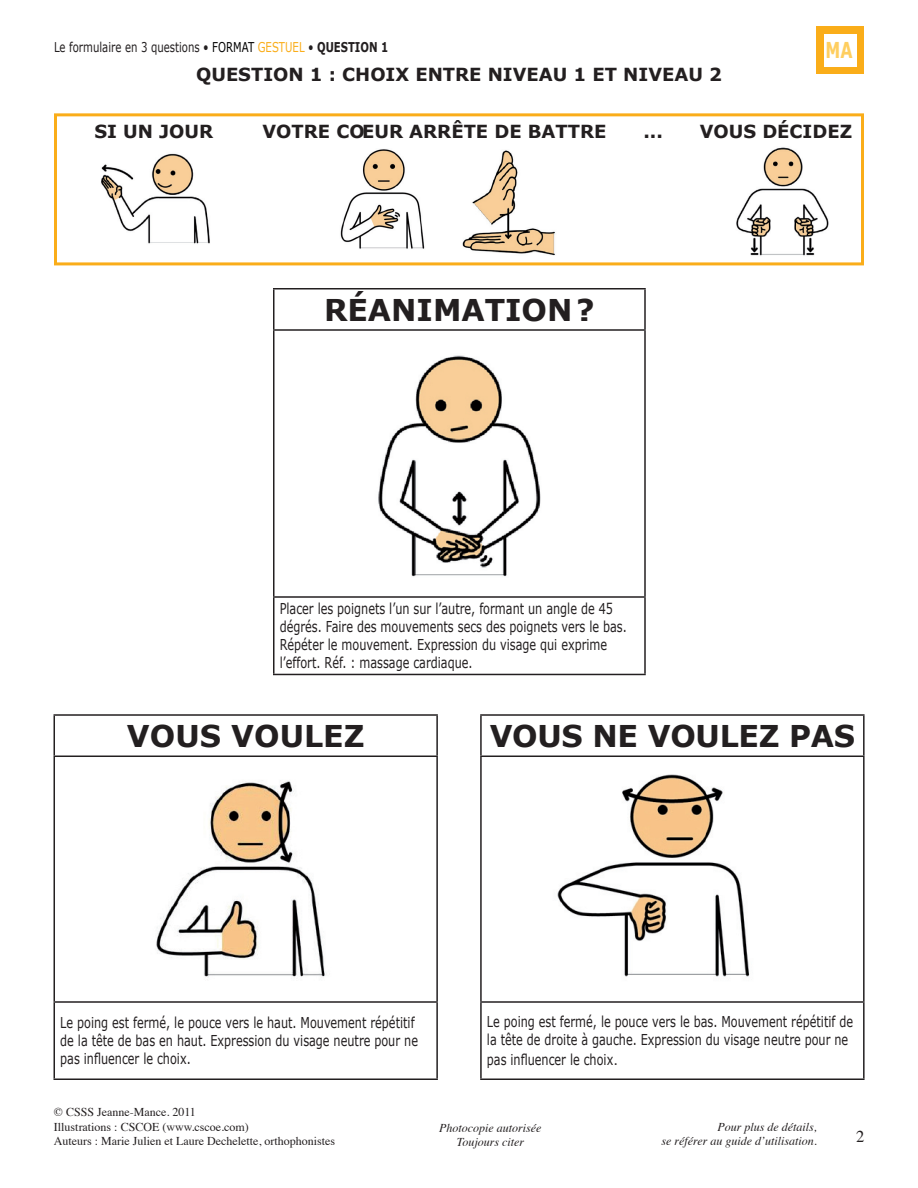
<style>
.page{position:relative;width:918px;height:1188px;background:#fff}
.page>*{position:absolute;margin:0;border:0;box-sizing:border-box;transform-origin:0 0}
.t1{font:700 30px "Verdana";color:#231f20}
.t2{font:700 21.9px "Verdana";color:#fece5f;scale:.72 1}
.t3{font:700 18px "Verdana";color:#231f20}
.t4{font:16.5px "Times";color:#231f20}
.t5{font:15px/18px "Verdana";color:#231f20;scale:.75 1}
.t6{font:13.5px "Verdana";color:#231f20;scale:.75 1}
.t7{font:12px/14.4px "Times";color:#231f20}
.t8{font:italic 12px/14.4px "Times";color:#231f20;text-align:right}
.s1{color:#000}
.s2{color:#faad19}
.s3{font-weight:700}
.s4{font-family:"Times";font-size:16.5px}
</style>
<div class="page">
<div style="left:54px;top:113px;width:810px;height:152px;border:3px solid #faad19"></div>
<img style="left:101px;top:153px;width:109px;height:91px">
<img style="left:736px;top:147px;width:93px;height:109px">
<img style="left:340px;top:149px;width:85px;height:100px">
<img style="left:462px;top:150px;width:93px;height:106px">
<hr style="left:273px;top:288px;width:373px;height:2px;background:#231f20">
<hr style="left:273px;top:290px;width:2px;height:39px;background:#231f20">
<hr style="left:644px;top:290px;width:2px;height:39px;background:#231f20">
<hr style="left:273px;top:329px;width:373px;height:2px;background:#231f20">
<hr style="left:273px;top:331px;width:2px;height:265px;background:#231f20">
<hr style="left:644px;top:331px;width:2px;height:265px;background:#231f20">
<hr style="left:273px;top:596px;width:373px;height:2px;background:#231f20">
<hr style="left:273px;top:598px;width:2px;height:76px;background:#231f20">
<hr style="left:644px;top:598px;width:2px;height:76px;background:#231f20">
<hr style="left:273px;top:674px;width:373px;height:1px;background:#231f20">
<img style="left:156px;top:780px;width:170px;height:200px">
<hr style="left:54px;top:714px;width:384px;height:2px;background:#231f20">
<hr style="left:54px;top:716px;width:1px;height:40px;background:#231f20">
<hr style="left:436px;top:716px;width:2px;height:40px;background:#231f20">
<hr style="left:54px;top:756px;width:384px;height:1px;background:#231f20">
<hr style="left:54px;top:757px;width:1px;height:244px;background:#231f20">
<hr style="left:436px;top:757px;width:2px;height:244px;background:#231f20">
<hr style="left:54px;top:1001px;width:384px;height:2px;background:#231f20">
<hr style="left:54px;top:1003px;width:1px;height:75px;background:#231f20">
<hr style="left:436px;top:1003px;width:2px;height:75px;background:#231f20">
<hr style="left:54px;top:1078px;width:384px;height:2px;background:#231f20">
<img style="left:557px;top:774px;width:193px;height:203px">
<hr style="left:480px;top:714px;width:385px;height:2px;background:#231f20">
<hr style="left:480px;top:716px;width:2px;height:40px;background:#231f20">
<hr style="left:863px;top:716px;width:2px;height:40px;background:#231f20">
<hr style="left:480px;top:756px;width:385px;height:1px;background:#231f20">
<hr style="left:480px;top:757px;width:2px;height:244px;background:#231f20">
<hr style="left:863px;top:757px;width:2px;height:244px;background:#231f20">
<hr style="left:480px;top:1001px;width:385px;height:2px;background:#231f20">
<hr style="left:480px;top:1003px;width:2px;height:75px;background:#231f20">
<hr style="left:863px;top:1003px;width:2px;height:75px;background:#231f20">
<hr style="left:480px;top:1078px;width:385px;height:2px;background:#231f20">
<img style="left:378px;top:355px;width:163px;height:222px">
<div style="left:817px;top:26px;width:47px;height:48px;background:#faad19"></div>
<div style="left:824px;top:34px;width:32px;height:32px;background:#fff"></div>
<p class="t6" style="left:54px;top:39px;width:447px">Le formulaire en 3 questions • <span class="s1">FORMAT</span> <span class="s2">GESTUEL</span> • <span class="s3">QUESTION 1</span></p>
<p class="t3" style="left:196px;top:63px;width:527px">QUESTION 1 : CHOIX ENTRE NIVEAU 1 ET NIVEAU 2</p>
<p class="t2" style="left:826px;top:36px;width:39px">MA</p>
<p class="t3" style="left:94px;top:120px;width:120px">SI UN JOUR</p>
<p class="t3" style="left:263px;top:120px;width:345px">VOTRE COEUR ARRÊTE DE BATTRE</p>
<p class="t3" style="left:643px;top:120px;width:21px">...</p>
<p class="t3" style="left:700px;top:120px;width:154px">VOUS DÉCIDEZ</p>
<p class="t1" style="left:324px;top:290px;width:272px">RÉANIMATION?</p>
<p class="t5" style="left:280px;top:600px;width:464px">Placer les poignets l’un sur l’autre, formant un angle de 45 dégrés. Faire des mouvements secs des poignets vers le bas.<br>Répéter le mouvement. Expression du visage qui exprime l’effort. Réf. : massage cardiaque.</p>
<p class="t1" style="left:127px;top:717px;width:239px">VOUS VOULEZ</p>
<p class="t1" style="left:490px;top:717px;width:367px">VOUS NE VOULEZ PAS</p>
<p class="t5" style="left:60px;top:1014px;width:479px">Le poing est fermé, le pouce vers le haut. Mouvement répétitif de la tête de bas en haut. Expression du visage neutre pour ne pas influencer le choix.</p>
<p class="t7" style="left:54px;top:1104px;width:283px">© CSSS Jeanne-Mance. 2011<br>Illustrations : CSCOE (www.cscoe.com)<br>Auteurs : Marie Julien et Laure Dechelette, orthophonistes</p>
<p class="t5" style="left:487px;top:1013px;width:490px">Le poing est fermé, le pouce vers le bas. Mouvement répétitif de la tête de droite à gauche. Expression du visage neutre pour ne</p>
<p class="t5" style="left:487px;top:1051px;width:176px">pas influencer le choix<span class="s4">.</span></p>
<p class="t8" style="left:439px;top:1120px;width:104px;text-align:center">Photocopie autorisée<br>Toujours citer</p>
<p class="t8" style="left:662px;top:1119px;width:157px">Pour plus de détails,<br>se référer au guide d’utilisation.</p>
<p class="t4" style="left:856px;top:1121px;width:10px">2</p>
</div>
